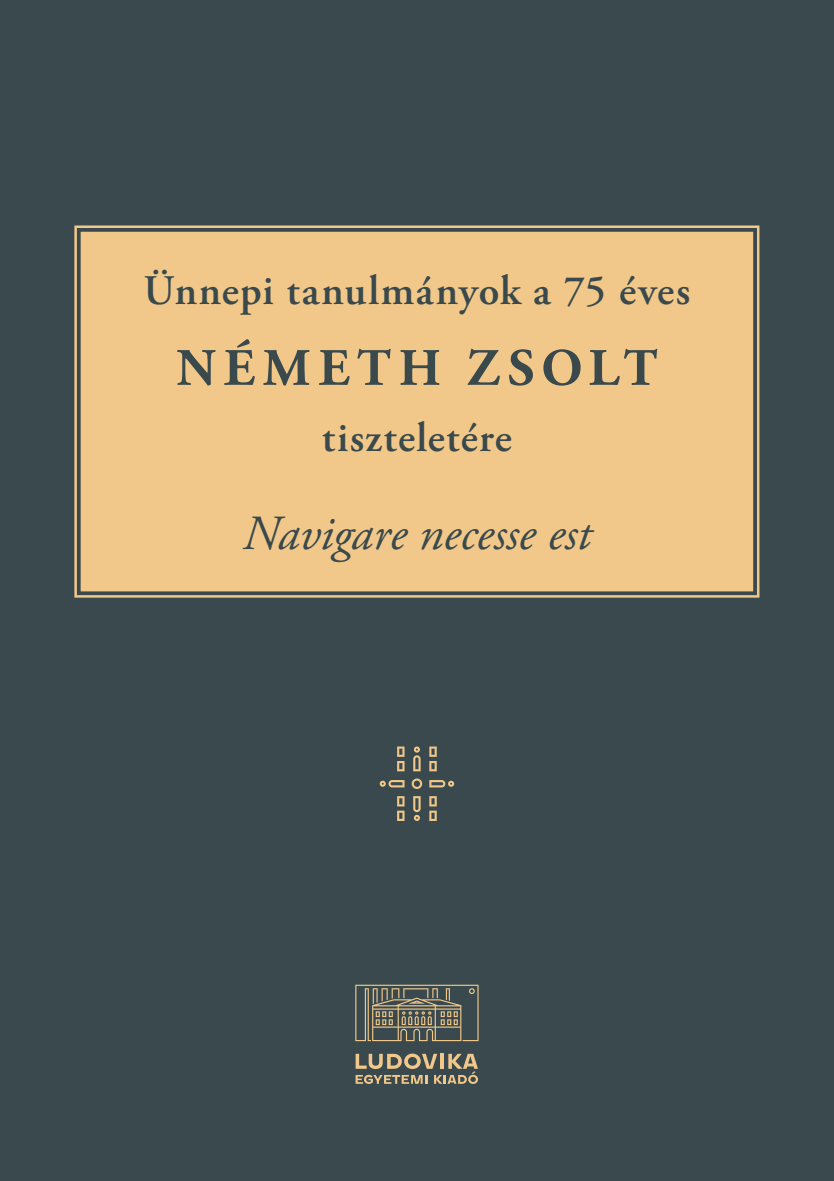
<style>
.page{position:relative;width:834px;height:1181px;background:#fff}
.page>*{position:absolute;margin:0;border:0;box-sizing:border-box;transform-origin:0 0}
.t1{font:700 52.5px "Adobe Garamond Pro";letter-spacing:.15em;color:#39494c}
.t2{font:italic 49px "Adobe Garamond Pro";letter-spacing:-.005em;color:#39494c}
.t3{font:600 42px "Adobe Garamond Pro";letter-spacing:.025em;color:#39494c}
</style>
<div class="page">
<div style="left:0;top:0;width:833px;height:1181px;background:#39494d"></div>
<svg style="left:355px;top:1053px;width:123px;height:31px"></svg>
<svg style="left:355px;top:984px;width:123px;height:57px"></svg>
<svg style="left:413px;top:746px;width:7px;height:25px"></svg>
<svg style="left:413px;top:796px;width:7px;height:25px"></svg>
<svg style="left:429px;top:780px;width:25px;height:7px"></svg>
<svg style="left:379px;top:780px;width:25px;height:7px"></svg>
<svg style="left:411px;top:778px;width:11px;height:11px"></svg>
<svg style="left:429px;top:746px;width:7px;height:25px"></svg>
<svg style="left:397px;top:746px;width:7px;height:25px"></svg>
<svg style="left:397px;top:796px;width:7px;height:25px"></svg>
<svg style="left:429px;top:796px;width:7px;height:25px"></svg>
<div style="left:74px;top:225px;width:686px;height:373px;background:#f1c88a"></div>
<div style="left:81px;top:232px;width:672px;height:359px;border:5px solid #f1c88a"></div>
<div style="left:89px;top:240px;width:655px;height:342px;border:3px solid #f1c88a"></div>
<p class="t3" style="left:143px;top:267px;width:548px">Ünnepi tanulmányok a 75 éves</p>
<p class="t1" style="left:176px;top:337px;width:482px">NÉMETH ZSOLT</p>
<p class="t3" style="left:322px;top:414px;width:191px">tiszteletére</p>
<p class="t2" style="left:243px;top:504px;width:349px">Navigare necesse est</p>
</div>
